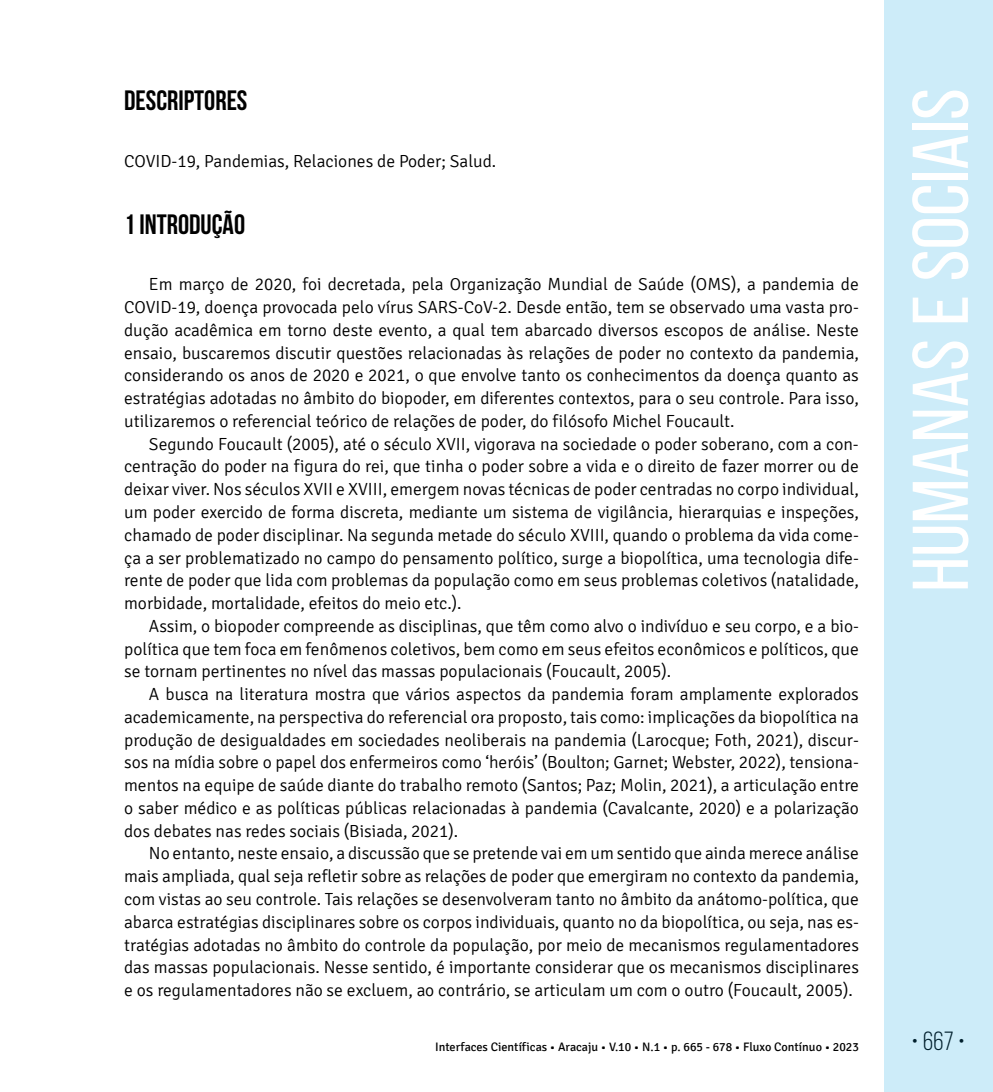
<style>
.page{position:relative;width:993px;height:1092px;background:#fff}
.page>*{position:absolute;margin:0;border:0;box-sizing:border-box;transform-origin:0 0}
.t1{font:78.75px "Bebas Neue";color:#fff;scale:1.09 1}
.t2{font:700 28px "Bebas Neue";color:#000}
.t3{font:26.25px "Bebas Neue";color:#000}
.t4{font:300 17.5px/22.8px "Signika";color:#000;text-align:justify}
.t5{font:12.25px "Signika";color:#000}
</style>
<div class="page">
<div style="left:883px;top:0;width:109px;height:1091px;background:#cdecf9"></div>
<h2 class="t2" style="left:124px;top:85px;width:125px">DESCRIPTORES</h2>
<p class="t4" style="left:124px;top:150px;width:373px">COVID-19, Pandemias, Relaciones de Poder; Salud.</p>
<h2 class="t2" style="left:124px;top:209px;width:122px">1 INTRODUÇÃO</h2>
<p class="t4" style="left:124px;top:273px;width:736px;text-indent:25px">Em março de 2020, foi decretada, pela Organização Mundial de Saúde (OMS), a pandemia de COVID-19, doença provocada pelo vírus SARS-CoV-2. Desde então, tem se observado uma vasta pro&shy;dução acadêmica em torno deste evento, a qual tem abarcado diversos escopos de análise. Neste ensaio, buscaremos discutir questões relacionadas às relações de poder no contexto da pandemia, considerando os anos de 2020 e 2021, o que envolve tanto os conhecimentos da doença quanto as estratégias adotadas no âmbito do biopoder, em diferentes contextos, para o seu controle. Para isso, utilizaremos o referencial teórico de relações de poder, do filósofo Michel Foucault.</p>
<p class="t4" style="left:124px;top:433px;width:736px;text-indent:25px">Segundo Foucault (2005), até o século XVII, vigorava na sociedade o poder soberano, com a con&shy;centração do poder na figura do rei, que tinha o poder sobre a vida e o direito de fazer morrer ou de deixar viver. Nos séculos XVII e XVIII, emergem novas técnicas de poder centradas no corpo individual, um poder exercido de forma discreta, mediante um sistema de vigilância, hierarquias e inspeções, chamado de poder disciplinar. Na segunda metade do século XVIII, quando o problema da vida come&shy;ça a ser problematizado no campo do pensamento político, surge a biopolítica, uma tecnologia dife&shy;rente de poder que lida com problemas da população como em seus problemas coletivos (natalidade, morbidade, mortalidade, efeitos do meio etc.).</p>
<p class="t4" style="left:124px;top:615px;width:736px;text-indent:25px">Assim, o biopoder compreende as disciplinas, que têm como alvo o indivíduo e seu corpo, e a bio&shy;política que tem foca em fenômenos coletivos, bem como em seus efeitos econômicos e políticos, que se tornam pertinentes no nível das massas populacionais (Foucault, 2005).</p>
<p class="t4" style="left:124px;top:683px;width:736px;text-indent:25px">A busca na literatura mostra que vários aspectos da pandemia foram amplamente explorados academicamente, na perspectiva do referencial ora proposto, tais como: implicações da biopolítica na produção de desigualdades em sociedades neoliberais na pandemia (Larocque; Foth, 2021), discur&shy;sos na mídia sobre o papel dos enfermeiros como ‘heróis’ (Boulton; Garnet; Webster, 2022), tensiona&shy;mentos na equipe de saúde diante do trabalho remoto (Santos; Paz; Molin, 2021), a articulação entre o saber médico e as políticas públicas relacionadas à pandemia (Cavalcante, 2020) e a polarização dos debates nas redes sociais (Bisiada, 2021).</p>
<p class="t4" style="left:124px;top:842px;width:736px;text-indent:25px">No entanto, neste ensaio, a discussão que se pretende vai em um sentido que ainda merece análise mais ampliada, qual seja refletir sobre as relações de poder que emergiram no contexto da pandemia, com vistas ao seu controle. Tais relações se desenvolveram tanto no âmbito da anátomo-política, que abarca estratégias disciplinares sobre os corpos individuais, quanto no da biopolítica, ou seja, nas es&shy;tratégias adotadas no âmbito do controle da população, por meio de mecanismos regulamentadores das massas populacionais. Nesse sentido, é importante considerar que os mecanismos disciplinares e os regulamentadores não se excluem, ao contrário, se articulam um com o outro (Foucault, 2005).</p>
<h1 class="t1" style="left:897px;top:591px;width:463px;rotate:-90deg">Humanas e Sociais</h1>
<p class="t5" style="left:435px;top:1040px;width:425px">Interfaces Científicas • Aracaju • V.10 • N.1 • p. 665 - 678 • Fluxo Contínuo • 2023</p>
<h3 class="t3" style="left:911px;top:1026px;width:55px">• 667 •</h3>
</div>
